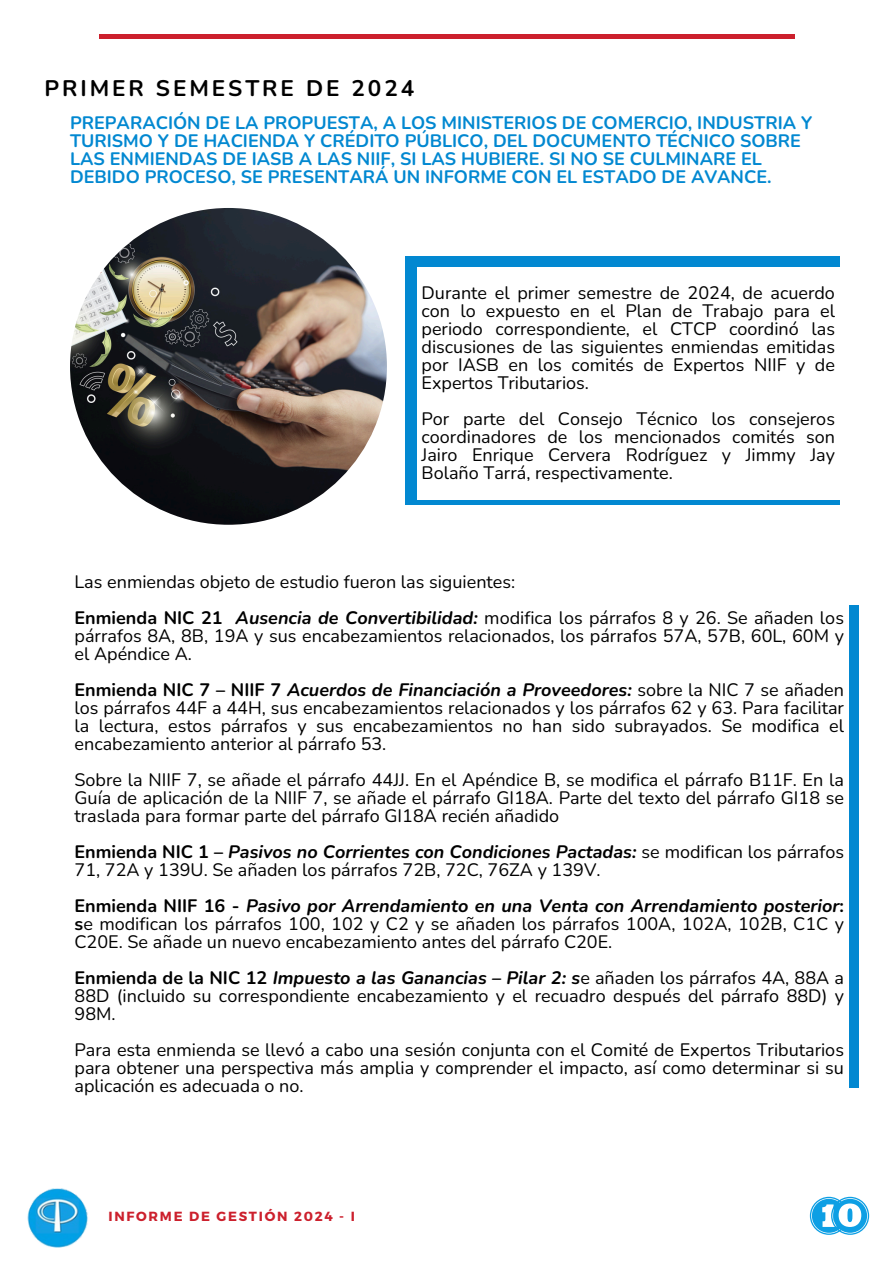
<style>
.page{position:relative;width:894px;height:1264px;background:#fff}
.page>*{position:absolute;margin:0;border:0;box-sizing:border-box;transform-origin:0 0}
.t1{font:700 22.5px "Nunito";letter-spacing:.13em;color:#000}
.t2{font:18px/18px "Nunito";color:#000;text-align:justify}
.t3{font:700 18px/18px "Nunito";color:#0288d1}
.t4{font:700 13.2px "Montserrat";letter-spacing:.13em;color:#cc202d}
.s1{font-weight:700}
.s2{font-weight:700;font-style:italic}
</style>
<div class="page">
<hr style="left:99px;top:35px;width:695px;height:3px;background:#cc202d">
<img style="left:27px;top:1188px;width:61px;height:59px">
<img style="left:70px;top:208px;width:317px;height:317px;border-radius:50%">
<div style="left:405px;top:257px;width:434px;height:248px;background:#0288d1"></div>
<div style="left:417px;top:267px;width:422px;height:232px;background:#fff"></div>
<svg style="left:809px;top:1196px;width:59px;height:38px"></svg>
<h3 class="t1" style="left:44px;top:73px;width:371px">PRIMER SEMESTRE DE 2024</h3>
<h3 class="t3" style="left:70px;top:114px;width:743px">PREPARACIÓN DE LA PROPUESTA, A LOS MINISTERIOS DE COMERCIO, INDUSTRIA Y TURISMO Y DE HACIENDA Y CRÉDITO PÚBLICO, DEL DOCUMENTO TÉCNICO SOBRE LAS ENMIENDAS DE IASB A LAS NIIF, SI LAS HUBIERE. SI NO SE CULMINARE EL DEBIDO PROCESO, SE PRESENTARÁ UN INFORME CON EL ESTADO DE AVANCE.</h3>
<h2 class="t2" style="left:421px;top:284px;width:415px">Durante el primer semestre de 2024, de acuerdo con lo expuesto en el Plan de Trabajo para el periodo correspondiente, el CTCP coordinó las discusiones de las siguientes enmiendas emitidas por IASB en los comités de Expertos NIIF y de Expertos Tributarios.</h2>
<p class="t2" style="left:421px;top:410px;width:415px">Por parte del Consejo Técnico los consejeros coordinadores de los mencionados comités son Jairo Enrique Cervera Rodríguez y Jimmy Jay Bolaño Tarrá, respectivamente.</p>
<h3 class="t2" style="left:74px;top:573px;width:442px">Las enmiendas objeto de estudio fueron las siguientes:</h3>
<h3 class="t2" style="left:74px;top:609px;width:770px"><span class="s1">Enmienda NIC 21</span> <span class="s2">Ausencia de Convertibilidad:</span> modifica los párrafos 8 y 26. Se añaden los párrafos 8A, 8B, 19A y sus encabezamientos relacionados, los párrafos 57A, 57B, 60L, 60M y el Apéndice A.</h3>
<h3 class="t2" style="left:74px;top:681px;width:770px"><span class="s1">Enmienda NIC 7 – NIIF 7</span> <span class="s2">Acuerdos de Financiación a Proveedores:</span> sobre la NIC 7 se añaden los párrafos 44F a 44H, sus encabezamientos relacionados y los párrafos 62 y 63. Para facilitar la lectura, estos párrafos y sus encabezamientos no han sido subrayados. Se modifica el encabezamiento anterior al párrafo 53.</h3>
<h3 class="t2" style="left:74px;top:771px;width:770px">Sobre la NIIF 7, se añade el párrafo 44JJ. En el Apéndice B, se modifica el párrafo B11F. En la Guía de aplicación de la NIIF 7, se añade el párrafo GI18A. Parte del texto del párrafo GI18 se traslada para formar parte del párrafo GI18A recién añadido</h3>
<h3 class="t2" style="left:74px;top:843px;width:770px"><span class="s1">Enmienda NIC 1 –</span> <span class="s2">Pasivos no Corrientes con Condiciones Pactadas:</span> se modifican los párrafos<br>71, 72A y 139U. Se añaden los párrafos 72B, 72C, 76ZA y 139V.</h3>
<h3 class="t2" style="left:74px;top:897px;width:770px"><span class="s1">Enmienda NIIF 16 -</span> <span class="s2">Pasivo por Arrendamiento en una Venta con Arrendamiento posterior</span><span class="s1">: s</span>e modifican los párrafos 100, 102 y C2 y se añaden los párrafos 100A, 102A, 102B, C1C y C20E. Se añade un nuevo encabezamiento antes del párrafo C20E.</h3>
<h3 class="t2" style="left:74px;top:969px;width:770px"><span class="s1">Enmienda de la NIC 12</span> <span class="s2">Impuesto a las Ganancias – Pilar 2: s</span>e añaden los párrafos 4A, 88A a 88D (incluido su correspondiente encabezamiento y el recuadro después del párrafo 88D) y 98M.</h3>
<p class="t2" style="left:74px;top:1041px;width:770px">Para esta enmienda se llevó a cabo una sesión conjunta con el Comité de Expertos Tributarios para obtener una perspectiva más amplia y comprender el impacto, así como determinar si su aplicación es adecuada o no.</p>
<h3 class="t4" style="left:108px;top:1207px;width:248px">INFORME DE GESTIÓN 2024 - I</h3>
</div>
